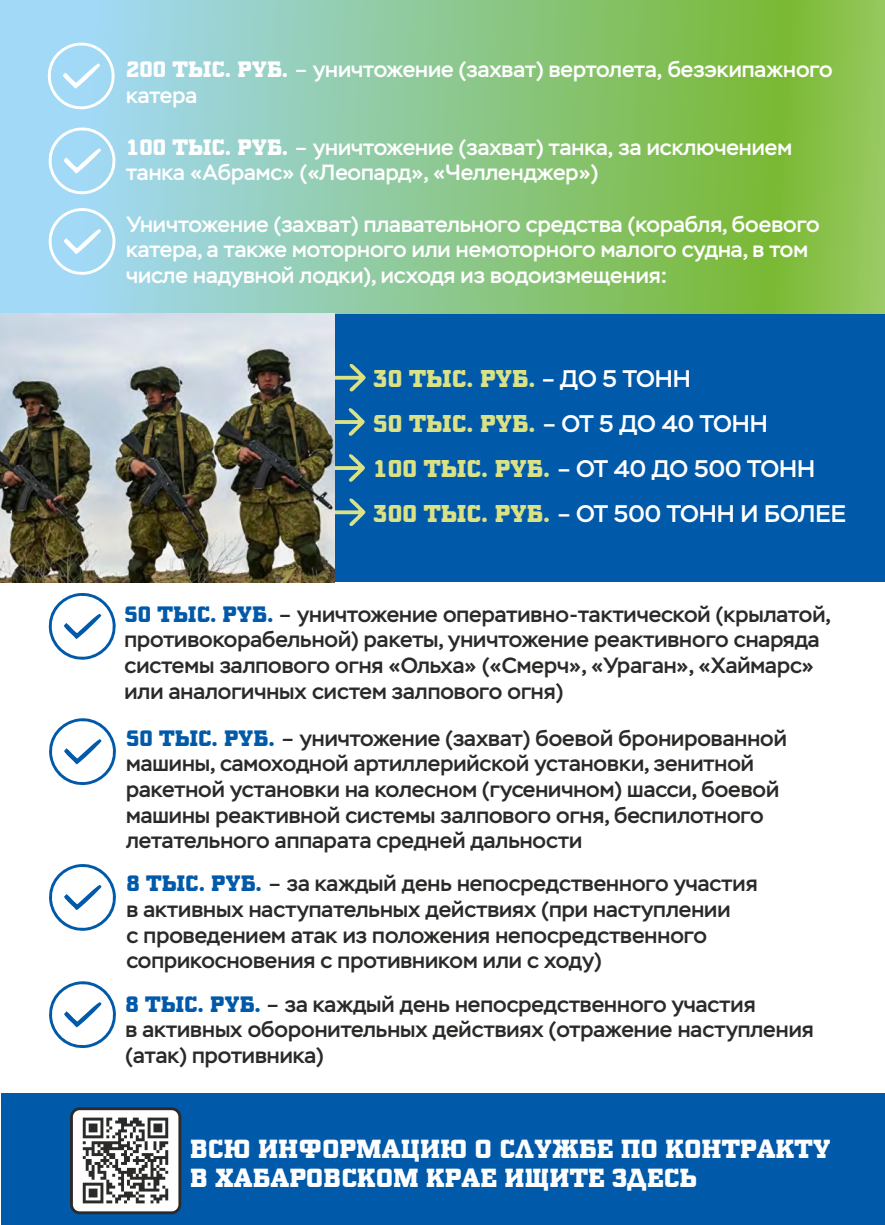
<style>
.page{position:relative;width:885px;height:1225px;background:#fff}
.page>*{position:absolute;margin:0;border:0;box-sizing:border-box;transform-origin:0 0}
.t1{font:900 25.8px/28.6px "PF Synch Pro";color:#fefefe}
.t2{font:500 24px/45.2px "Stem";color:#fff}
.t3{font:900 24px "PF Synch Pro";color:#dbe285}
.t4{font:500 22px/25.6px "Stem";color:#2b2a29}
.t5{font:500 22px/25.6px "Stem";color:#fefefe}
.s1{font-family:"PF Synch Pro";font-weight:900}
.s2{font-family:"Stem";font-weight:500;color:#fff}
.s3{font-family:"PF Synch Pro";font-weight:900;color:#dbe285}
.s4{font-family:"PF Synch Pro";font-weight:900;color:#0059a9}
</style>
<div class="page">
<svg style="left:0;top:0;width:884px;height:314px;background:#8ec890"></svg>
<div style="left:1px;top:314px;width:883px;height:268px;background:#0059a9"></div>
<svg style="left:335px;top:364px;width:31px;height:28px"></svg>
<svg style="left:335px;top:408px;width:30px;height:28px"></svg>
<svg style="left:335px;top:454px;width:30px;height:28px"></svg>
<svg style="left:335px;top:498px;width:31px;height:28px"></svg>
<img style="left:0;top:313px;width:335px;height:269px">
<div style="left:1px;top:1093px;width:883px;height:132px;background:#0059a9"></div>
<img style="left:71px;top:1108px;width:109px;height:104px;border-radius:8px">
<div style="left:70px;top:1107px;width:111px;height:107px;border:3px solid #2b2a29;border-radius:8px"></div>
<svg style="left:48px;top:593px;width:68px;height:67px"></svg>
<svg style="left:49px;top:718px;width:67px;height:67px"></svg>
<svg style="left:49px;top:864px;width:67px;height:67px"></svg>
<svg style="left:49px;top:981px;width:67px;height:68px"></svg>
<svg style="left:46px;top:40px;width:71px;height:71px;background:#b0def6"></svg>
<svg style="left:46px;top:125px;width:72px;height:71px;background:#afdef6"></svg>
<svg style="left:46px;top:206px;width:72px;height:71px;background:#afdef5"></svg>
<p class="t5" style="left:126px;top:57px;width:708px"><span class="s1">200 ТЫС. РУБ.</span> – уничтожение (захват) вертолета, безэкипажного катера</p>
<p class="t5" style="left:126px;top:134px;width:667px"><span class="s1">100 ТЫС. РУБ.</span> – уничтожение (захват) танка, за исключением танка «Абрамс» («Леопард», «Челленджер»)</p>
<p class="t5" style="left:126px;top:211px;width:695px">Уничтожение (захват) плавательного средства (корабля, боевого катера, а также моторного или немоторного малого судна, в том числе надувной лодки), исходя из водоизмещения:</p>
<p class="t3" style="left:373px;top:369px;width:319px">30 ТЫС. РУБ. <span class="s2">– ДО 5 ТОНН</span></p>
<p class="t2" style="left:373px;top:401px;width:474px"><span class="s3">50 ТЫС. РУБ.</span> – ОТ 5 ДО 40 ТОНН<br><span class="s3">100 ТЫС. РУБ.</span> – ОТ 40 ДО 500 ТОНН<br><span class="s3">300 ТЫС. РУБ.</span> – ОТ 500 ТОНН И БОЛЕЕ</p>
<p class="t4" style="left:124px;top:601px;width:708px"><span class="s4">50 ТЫС. РУБ.</span> – уничтожение оперативно-тактической (крылатой, противокорабельной) ракеты, уничтожение реактивного снаряда системы залпового огня «Ольха» («Смерч», «Ураган», «Хаймарс» или аналогичных систем залпового огня)</p>
<p class="t4" style="left:126px;top:725px;width:662px"><span class="s4">50 ТЫС. РУБ.</span> – уничтожение (захват) боевой бронированной машины, самоходной артиллерийской установки, зенитной ракетной установки на колесном (гусеничном) шасси, боевой машины реактивной системы залпового огня, беспилотного летательного аппарата средней дальности</p>
<p class="t4" style="left:126px;top:871px;width:632px"><span class="s4">8 ТЫС. РУБ.</span> – за каждый день непосредственного участия в активных наступательных действиях (при наступлении<br>с проведением атак из положения непосредственного соприкосновения с противником или с ходу)</p>
<p class="t4" style="left:125px;top:991px;width:689px"><span class="s4">8 ТЫС. РУБ.</span> – за каждый день непосредственного участия<br>в активных оборонительных действиях (отражение наступления (атак) противника)</p>
<p class="t1" style="left:190px;top:1137px;width:642px">ВСЮ ИНФОРМАЦИЮ О СЛУЖБЕ ПО КОНТРАКТУ<br>В ХАБАРОВСКОМ КРАЕ ИЩИТЕ ЗДЕСЬ</p>
</div>
